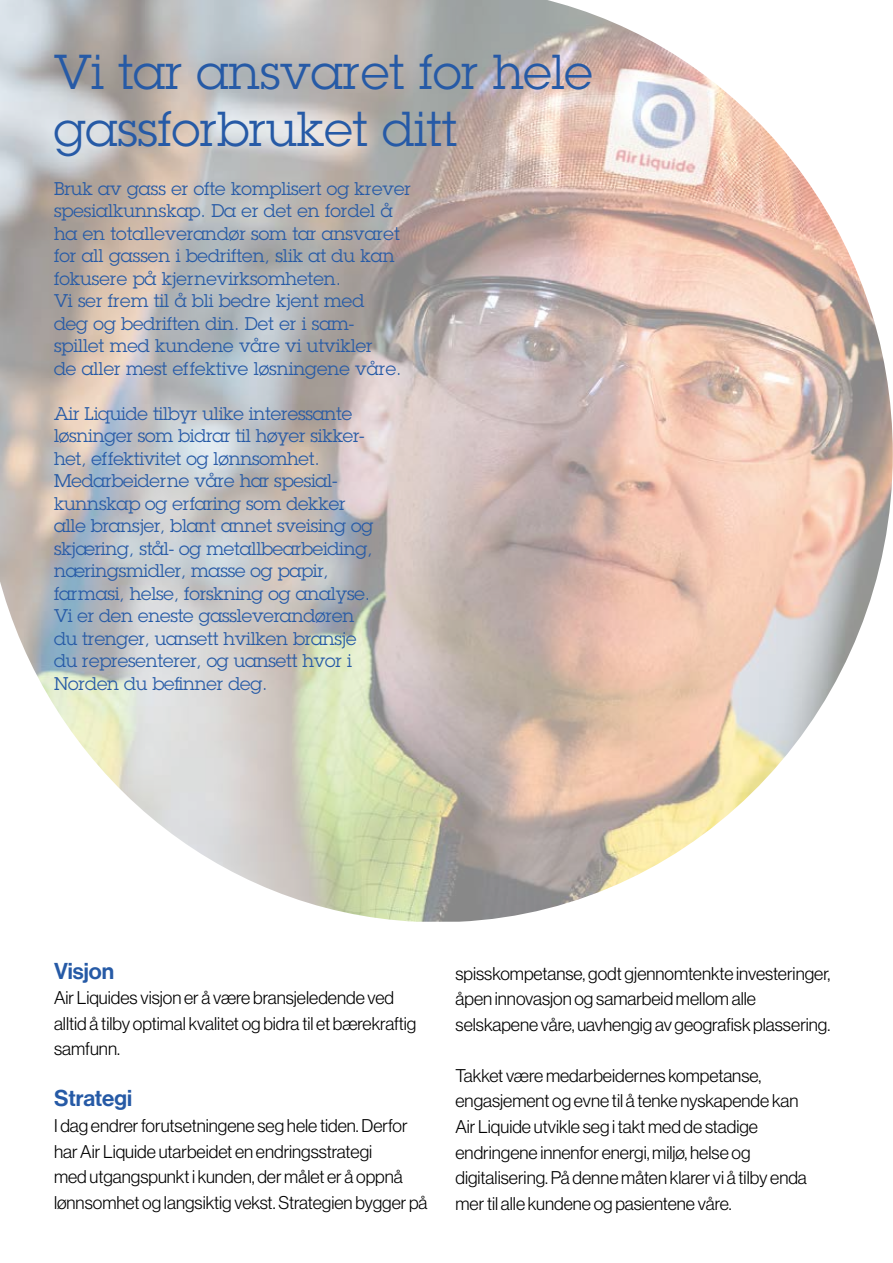
<style>
.page{position:relative;width:893px;height:1263px;background:#fff}
.page>*{position:absolute;margin:0;border:0;box-sizing:border-box;transform-origin:0 0}
.t1{font:48px/57.6px "Lubalin Graph Std";color:#265aa6}
.t2{font:22.5px "N Haas Grotesk DS Std 65 Md";color:#265aa6}
.t3{font:18px/22.5px "Lubalin Graph Std";letter-spacing:-.01em;color:#265aa6}
.t4{font:18px/25.5px "N Haas Grotesk DS Std 45 Lt";color:#000}
</style>
<div class="page">
<img style="left:0;top:0;width:893px;height:922px">
<h1 class="t1" style="left:54px;top:42px;width:540px">Vi tar ansvaret for hele gassforbruket ditt</h1>
<p class="t3" style="left:54px;top:177px;width:358px">Bruk av gass er ofte komplisert og krever spesialkunnskap. Da er det en fordel å ha en totalleverandør som tar ansvaret for all gassen i bedriften, slik at du kan fokusere på kjernevirksomheten.<br>Vi ser frem til å bli bedre kjent med<br>deg og bedriften din. Det er i sam-<br>spillet med kundene våre vi utvikler<br>de aller mest effektive løsningene våre.</p>
<p class="t3" style="left:54px;top:402px;width:321px">Air Liquide tilbyr ulike interessante løsninger som bidrar til høyer sikker&shy;het, effektivitet og lønnsomhet.<br>Medarbeiderne våre har spesial&shy;kunnskap og erfaring som dekker alle bransjer, blant annet sveising og skjæring, stål- og metallbearbeiding, næringsmidler, masse og papir, farmasi, helse, forskning og analyse.<br>Vi er den eneste gassleverandøren du trenger, uansett hvilken bransje du representerer, og uansett hvor i Norden du befinner deg.</p>
<p class="t2" style="left:54px;top:958px;width:62px">Visjon</p>
<p class="t4" style="left:54px;top:985px;width:364px">Air Liquides visjon er å være bransjeledende ved alltid å tilby optimal kvalitet og bidra til et bærekraftig samfunn.</p>
<p class="t2" style="left:54px;top:1085px;width:80px">Strategi</p>
<p class="t4" style="left:54px;top:1113px;width:375px">I dag endrer forutsetningene seg hele tiden. Derfor har Air Liquide utarbeidet en endringsstrategi<br>med utgangspunkt i kunden, der målet er å oppnå lønnsomhet og langsiktig vekst. Strategien bygger på</p>
<p class="t4" style="left:455px;top:961px;width:376px">spisskompetanse, godt gjennomtenkte investeringer, åpen innovasjon og samarbeid mellom alle selskapene våre, uavhengig av geografisk plassering.</p>
<p class="t4" style="left:455px;top:1063px;width:353px">Takket være medarbeidernes kompetanse, engasjement og evne til å tenke nyskapende kan Air Liquide utvikle seg i takt med de stadige endringene innenfor energi, miljø, helse og digitalisering. På denne måten klarer vi å tilby enda mer til alle kundene og pasientene våre.</p>
</div>
